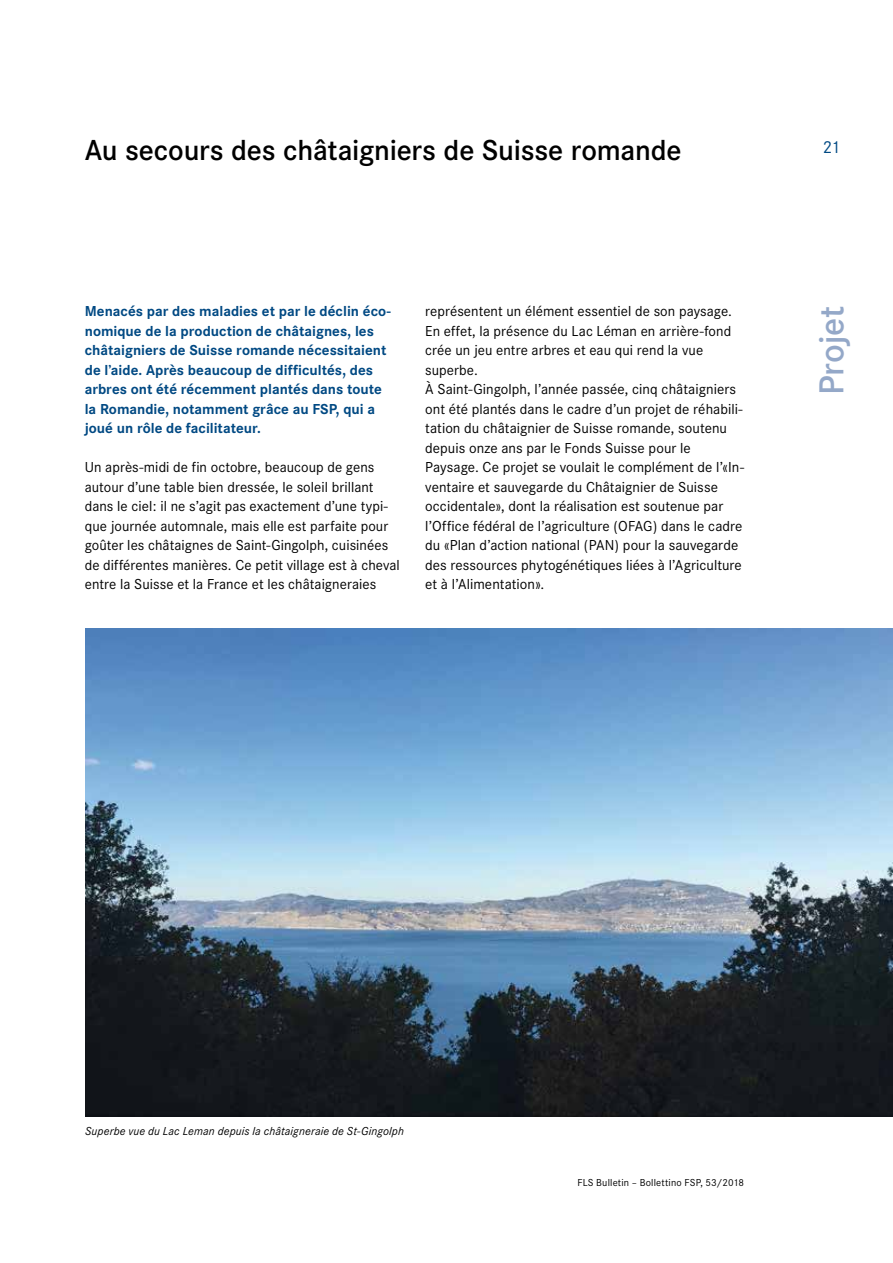
<style>
.page{position:relative;width:893px;height:1263px;background:#fff}
.page>*{position:absolute;margin:0;border:0;box-sizing:border-box;transform-origin:0 0}
.t1{font:600 36px "Corporate S";letter-spacing:-.01em;color:#94a8c8}
.t2{font:600 30px "Corporate S";letter-spacing:-.005em;color:#000}
.t3{font:18px "Corporate S";color:#004983}
.t4{font:15px/19.5px "Corporate S";letter-spacing:.005em;color:#000}
.t5{font:700 15px/19.5px "Corporate S";color:#004983}
.t6{font:italic 12px "Corporate S";letter-spacing:.015em;color:#000}
.t7{font:10.5px "Corporate S";letter-spacing:.015em;color:#000}
</style>
<div class="page">
<img style="left:85px;top:628px;width:808px;height:489px">
<h2 class="t2" style="left:85px;top:133px;width:598px">Au secours des châtaigniers de Suisse romande</h2>
<p class="t5" style="left:85px;top:302px;width:308px">Menacés par des maladies et par le déclin éco&shy;nomique de la production de châtaignes, les châtaigniers de Suisse romande nécessitaient de l’aide. Après beaucoup de difficultés, des arbres ont été récemment plantés dans toute la Romandie, notamment grâce au FSP, qui a joué un rôle de facilitateur.</p>
<p class="t4" style="left:85px;top:458px;width:317px">Un après-midi de fin octobre, beaucoup de gens autour d’une table bien dressée, le soleil brillant dans le ciel: il ne s’agit pas exactement d’une typi&shy;que journée automnale, mais elle est parfaite pour goûter les châtaignes de Saint-Gingolph, cuisinées de différentes manières. Ce petit village est à cheval entre la Suisse et la France et les châtaigneraies</p>
<p class="t4" style="left:425px;top:302px;width:320px">représentent un élément essentiel de son paysage.<br>En effet, la présence du Lac Léman en arrière-fond crée un jeu entre arbres et eau qui rend la vue superbe.<br>À Saint-Gingolph, l’année passée, cinq châtaigniers ont été plantés dans le cadre d’un projet de réhabili&shy;tation du châtaignier de Suisse romande, soutenu depuis onze ans par le Fonds Suisse pour le Paysage. Ce projet se voulait le complément de l’«In&shy;ventaire et sauvegarde du Châtaignier de Suisse occidentale», dont la réalisation est soutenue par l’Office fédéral de l’agriculture (OFAG) dans le cadre du «Plan d’action national (PAN) pour la sauvegarde des ressources phytogénétiques liées à l’Agriculture et à l’Alimentation».</p>
<p class="t3" style="left:823px;top:137px;width:19px">21</p>
<h1 class="t1" style="left:811px;top:395px;width:90px;rotate:-90deg">Projet</h1>
<p class="t6" style="left:85px;top:1125px;width:320px">Superbe vue du Lac Leman depuis la châtaigneraie de St-Gingolph</p>
<p class="t7" style="left:577px;top:1176px;width:168px">FLS Bulletin – Bollettino FSP, 53/2018</p>
</div>
